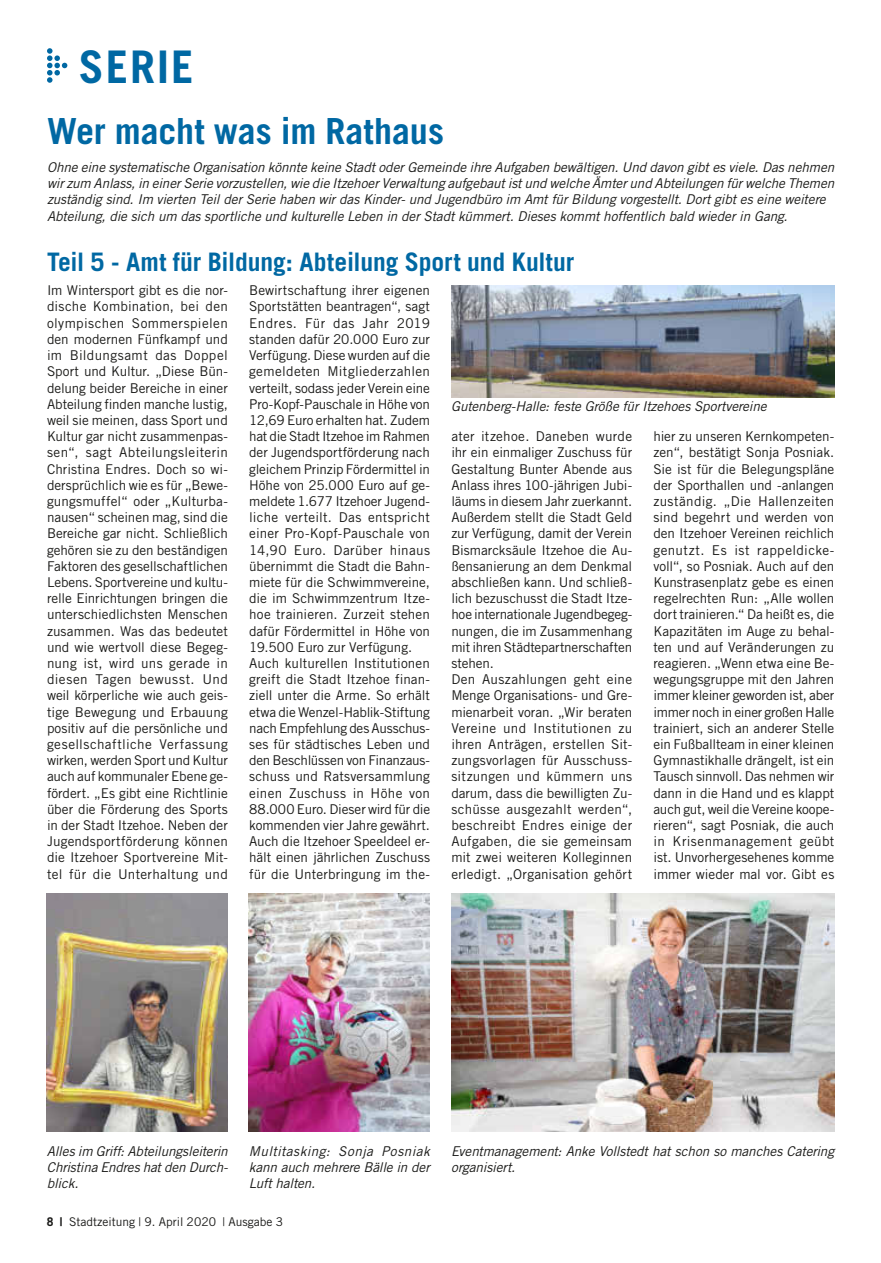
<style>
.page{position:relative;width:881px;height:1263px;background:#fff}
.page>*{position:absolute;margin:0;border:0;box-sizing:border-box;transform-origin:0 0}
.t1{font:700 45px "Trade Gothic LT";letter-spacing:.04em;color:#0068a3}
.t2{font:700 36px "Trade Gothic LT";color:#0068a3}
.t3{font:700 25.5px "Trade Gothic LT";letter-spacing:-.005em;color:#0068a3}
.t4{font:13.5px/16.2px "Trade Gothic LT";color:#1a1a18;text-align:justify}
.t5{font:italic 13.5px/16.2px "Trade Gothic LT";letter-spacing:-.01em;color:#1a1a18}
.t6{font:12px "Trade Gothic LT";color:#1a1a18}
.s1{font-weight:700}
</style>
<div class="page">
<svg style="left:47px;top:48px;width:20px;height:35px"></svg>
<img style="left:249px;top:893px;width:180px;height:238px">
<img style="left:451px;top:893px;width:382px;height:238px">
<img style="left:47px;top:893px;width:180px;height:238px">
<img style="left:451px;top:286px;width:382px;height:112px">
<h1 class="t1" style="left:79px;top:39px;width:116px">SERIE</h1>
<h2 class="t2" style="left:47px;top:109px;width:398px">Wer macht was im Rathaus</h2>
<p class="t5" style="left:47px;top:159px;width:788px">Ohne eine systematische Organisation könnte keine Stadt oder Gemeinde ihre Aufgaben bewältigen. Und davon gibt es viele. Das nehmen wir zum Anlass, in einer Serie vorzustellen, wie die Itzehoer Verwaltung aufgebaut ist und welche Ämter und Abteilungen für welche Themen zuständig sind. Im vierten Teil der Serie haben wir das Kinder- und Jugendbüro im Amt für Bildung vorgestellt. Dort gibt es eine weitere Abteilung, die sich um das sportliche und kulturelle Leben in der Stadt kümmert. Dieses kommt hoffentlich bald wieder in Gang.</p>
<h3 class="t3" style="left:47px;top:246px;width:528px">Teil 5 - Amt für Bildung: Abteilung Sport und Kultur</h3>
<p class="t4" style="left:47px;top:282px;width:182px">Im Wintersport gibt es die nor&shy;dische Kombination, bei den olympischen Sommerspielen den modernen Fünfkampf und im Bildungsamt das Doppel Sport und Kultur. „Diese Bün&shy;delung beider Bereiche in einer Abteilung finden manche lustig, weil sie meinen, dass Sport und Kultur gar nicht zusammenpas&shy;sen“, sagt Abteilungsleiterin Christina Endres. Doch so wi&shy;dersprüchlich wie es für „Bewe&shy;gungsmuffel“ oder „Kulturba&shy;nausen“ scheinen mag, sind die Bereiche gar nicht. Schließlich gehören sie zu den beständigen Faktoren des gesellschaftlichen Lebens. Sportvereine und kultu&shy;relle Einrichtungen bringen die unterschiedlichsten Menschen zusammen. Was das bedeutet und wie wertvoll diese Begeg&shy;nung ist, wird uns gerade in diesen Tagen bewusst. Und weil körperliche wie auch geis&shy;tige Bewegung und Erbauung positiv auf die persönliche und gesellschaftliche Verfassung wirken, werden Sport und Kultur auch auf kommunaler Ebene ge&shy;fördert. „Es gibt eine Richtlinie über die Förderung des Sports in der Stadt Itzehoe. Neben der Jugendsportförderung können die Itzehoer Sportvereine Mit&shy;tel für die Unterhaltung und</p>
<p class="t4" style="left:249px;top:282px;width:182px;text-align:left">Bewirtschaftung ihrer eigenen<br>Sportstätten beantragen“, sagt<br>Endres. Für das Jahr 2019 standen dafür 20.000 Euro zur<br>Verfügung. Diese wurden auf die gemeldeten Mitgliederzahlen verteilt, sodass jeder Verein eine<br>Pro-Kopf-Pauschale in Höhe von<br>12,69 Euro erhalten hat. Zudem hat die Stadt Itzehoe im Rahmen der Jugendsportförderung nach gleichem Prinzip Fördermittel in<br>Höhe von 25.000 Euro auf ge&shy;meldete 1.677 Itzehoer Jugend&shy;liche verteilt. Das entspricht einer Pro-Kopf-Pauschale von<br>14,90 Euro. Darüber hinaus übernimmt die Stadt die Bahn&shy;miete für die Schwimmvereine, die im Schwimmzentrum Itze&shy;hoe trainieren. Zurzeit stehen dafür Fördermittel in Höhe von<br>19.500 Euro zur Verfügung.<br>Auch kulturellen Institutionen greift die Stadt Itzehoe finan&shy;ziell unter die Arme. So erhält etwa die Wenzel-Hablik-Stiftung nach Empfehlung des Ausschus&shy;ses für städtisches Leben und den Beschlüssen von Finanzaus&shy;schuss und Ratsversammlung einen Zuschuss in Höhe von<br>88.000 Euro. Dieser wird für die kommenden vier Jahre gewährt.<br>Auch die Itzehoer Speeldeel er&shy;hält einen jährlichen Zuschuss für die Unterbringung im the-</p>
<p class="t5" style="left:451px;top:398px;width:317px">Gutenberg-Halle: feste Größe für Itzehoes Sportvereine</p>
<p class="t4" style="left:451px;top:428px;width:182px;text-align:left">ater itzehoe. Daneben wurde ihr ein einmaliger Zuschuss für<br>Gestaltung Bunter Abende aus<br>Anlass ihres 100-jährigen Jubi&shy;läums in diesem Jahr zuerkannt.<br>Außerdem stellt die Stadt Geld zur Verfügung, damit der Verein<br>Bismarcksäule Itzehoe die Au&shy;ßensanierung an dem Denkmal abschließen kann. Und schließ&shy;lich bezuschusst die Stadt Itze&shy;hoe internationale Jugendbegeg&shy;nungen, die im Zusammenhang mit ihren Städtepartnerschaften stehen.<br>Den Auszahlungen geht eine<br>Menge Organisations- und Gre&shy;mienarbeit voran. „Wir beraten<br>Vereine und Institutionen zu ihren Anträgen, erstellen Sit&shy;zungsvorlagen für Ausschuss&shy;sitzungen und kümmern uns darum, dass die bewilligten Zu&shy;schüsse ausgezahlt werden“, beschreibt Endres einige der<br>Aufgaben, die sie gemeinsam mit zwei weiteren Kolleginnen erledigt. „Organisation gehört</p>
<p class="t4" style="left:653px;top:428px;width:182px">hier zu unseren Kernkompeten&shy;zen“, bestätigt Sonja Posniak.<br>Sie ist für die Belegungspläne der Sporthallen und -anlangen zuständig. „Die Hallenzeiten sind begehrt und werden von den Itzehoer Vereinen reichlich genutzt. Es ist rappeldicke&shy;voll“, so Posniak. Auch auf den Kunstrasenplatz gebe es einen regelrechten Run: „Alle wollen dort trainieren.“ Da heißt es, die Kapazitäten im Auge zu behal&shy;ten und auf Veränderungen zu reagieren. „Wenn etwa eine Be&shy;wegungsgruppe mit den Jahren immer kleiner geworden ist, aber immer noch in einer großen Halle trainiert, sich an anderer Stelle ein Fußballteam in einer kleinen Gymnastikhalle drängelt, ist ein Tausch sinnvoll. Das nehmen wir dann in die Hand und es klappt auch gut, weil die Vereine koope&shy;rieren“, sagt Posniak, die auch in Krisenmanagement geübt ist. Unvorhergesehenes komme immer wieder mal vor. Gibt es</p>
<p class="t5" style="left:47px;top:1143px;width:183px;text-align:justify">Alles im Griff: Abteilungsleiterin Christina Endres hat den Durch&shy;blick.</p>
<p class="t5" style="left:249px;top:1142px;width:182px;text-align:justify">Multitasking: Sonja Posniak kann auch mehrere Bälle in der Luft halten.</p>
<p class="t5" style="left:451px;top:1143px;width:384px">Eventmanagement: Anke Vollstedt hat schon so manches Catering organisiert.</p>
<p class="t6" style="left:47px;top:1214px;width:238px"><span class="s1">8 |</span> Stadtzeitung | 9. April 2020 | Ausgabe 3</p>
</div>
